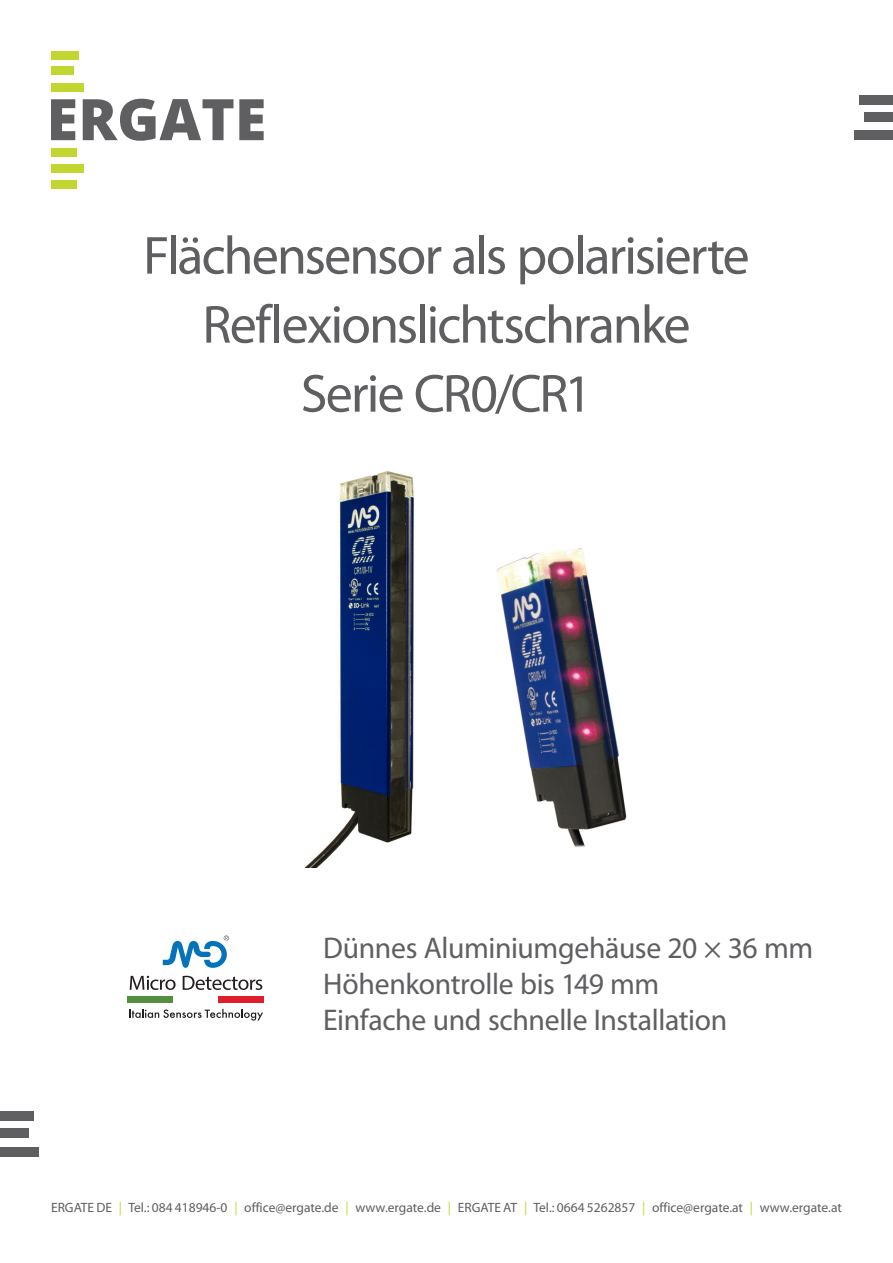
<style>
.page{position:relative;width:893px;height:1263px;background:#fff}
.page>*{position:absolute;margin:0;border:0;box-sizing:border-box;transform-origin:0 0}
.nadpis-1-letaky{font:54px/69px "Myriad Pro";letter-spacing:-.035em;color:#5f5f62;text-align:center}
.highlights-letaky{font:30px "Myriad Pro";letter-spacing:-.015em;color:#5f5f62}
.t1{font:13.5px "Myriad Pro";color:#5f5f62}
.s1{color:#c1d72f}
</style>
<div class="page">
<div style="left:860px;top:95px;width:33px;height:10px;background:#5f5f62"></div>
<div style="left:865px;top:112px;width:28px;height:10px;background:#5f5f62"></div>
<div style="left:855px;top:130px;width:38px;height:10px;background:#5f5f62"></div>
<div style="left:51px;top:148px;width:26px;height:9px;background:#c1d72f"></div>
<div style="left:51px;top:164px;width:32px;height:8px;background:#c1d72f"></div>
<div style="left:51px;top:180px;width:26px;height:9px;background:#c1d72f"></div>
<div style="left:51px;top:51px;width:28px;height:9px;background:#c1d72f"></div>
<div style="left:51px;top:66px;width:23px;height:9px;background:#c1d72f"></div>
<div style="left:51px;top:83px;width:32px;height:9px;background:#c1d72f"></div>
<svg style="left:83px;top:99px;width:150px;height:42px"></svg>
<svg style="left:239px;top:99px;width:25px;height:41px"></svg>
<svg style="left:51px;top:99px;width:24px;height:41px"></svg>
<div style="left:0;top:1111px;width:33px;height:10px;background:#5f5f62"></div>
<div style="left:0;top:1128px;width:28px;height:10px;background:#5f5f62"></div>
<div style="left:0;top:1147px;width:38px;height:10px;background:#5f5f62"></div>
<img style="left:305px;top:471px;width:109px;height:396px">
<img style="left:497px;top:548px;width:130px;height:300px">
<svg style="left:163px;top:935px;width:66px;height:33px"></svg>
<svg style="left:130px;top:976px;width:46px;height:14px"></svg>
<svg style="left:183px;top:976px;width:79px;height:14px"></svg>
<svg style="left:129px;top:1009px;width:134px;height:11px"></svg>
<div style="left:128px;top:996px;width:45px;height:6px;background:#548f40"></div>
<div style="left:218px;top:996px;width:46px;height:6px;background:#de1e2d"></div>
<p class="nadpis-1-letaky" style="left:143px;top:220px;width:608px">Flächensensor als polarisierte<br>Reflexionslichtschranke</p>
<p class="nadpis-1-letaky" style="left:301px;top:358px;width:293px">Serie CR0/CR1</p>
<p class="highlights-letaky" style="left:323px;top:929px;width:491px">Dünnes Aluminiumgehäuse 20 × 36 mm</p>
<p class="highlights-letaky" style="left:323px;top:965px;width:338px">Höhenkontrolle bis 149 mm</p>
<p class="highlights-letaky" style="left:323px;top:1001px;width:406px">Einfache und schnelle Installation</p>
<p class="t1" style="left:51px;top:1199px;width:792px">ERGATE DE <span class="s1">|</span> Tel.: 084 418946-0 <span class="s1">|</span> office@ergate.de <span class="s1">|</span> www.ergate.de <span class="s1">|</span> ERGATE AT <span class="s1">|</span> Tel.: 0664 5262857 <span class="s1">|</span> office@ergate.at <span class="s1">|</span> www.ergate.at</p>
</div>
